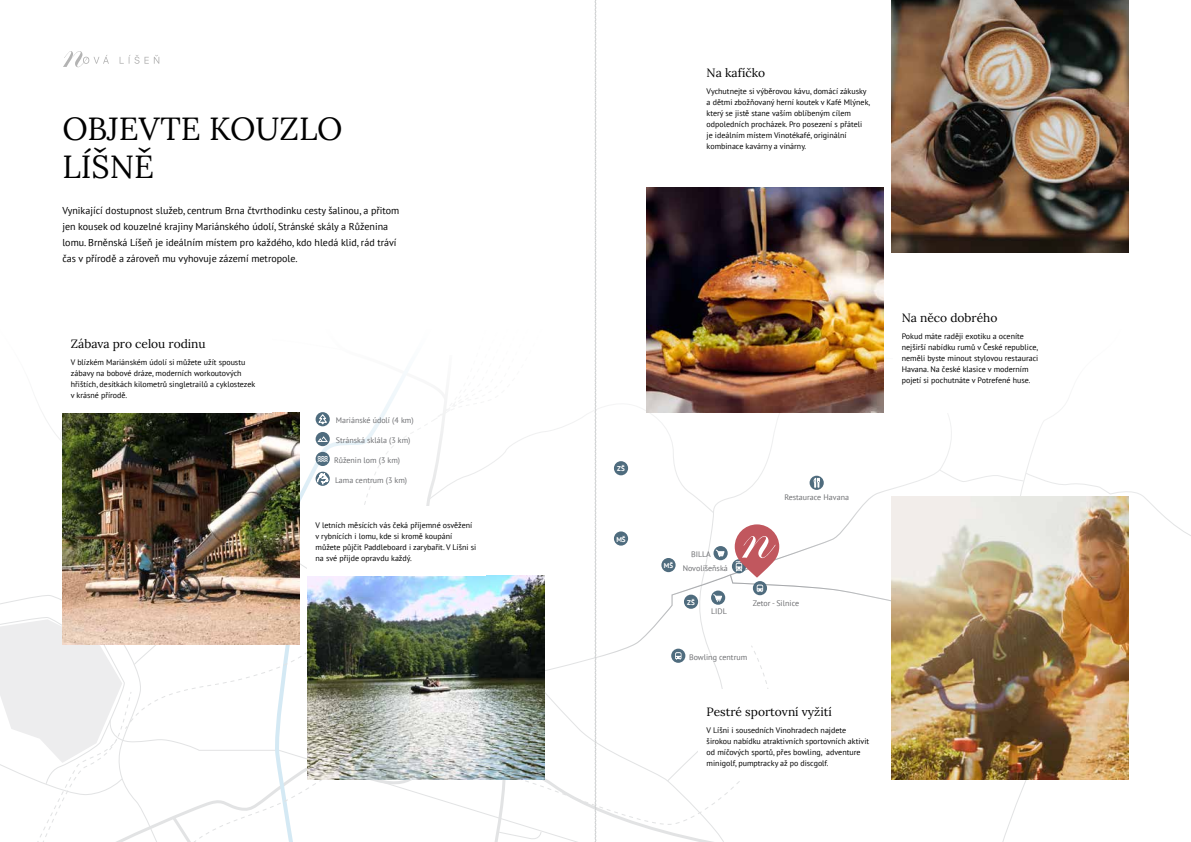
<style>
.page{position:relative;width:1191px;height:842px;background:#fff}
.page>*{position:absolute;margin:0;border:0;box-sizing:border-box;transform-origin:0 0}
.t1{font:32px/38.4px "Lora";color:#000}
.t2{font:12px "Lora";color:#000}
.t3{font:10px/16px "PT Sans";color:#000}
.t4{font:8px/11px "PT Sans";color:#000}
.t5{font:8px "PT Sans";color:#6d6e71}
.t6{font:700 7px "PT Sans";color:#fff}
</style>
<div class="page">
<img style="left:0;top:0;width:1191px;height:842px">
<h1 class="t1" style="left:62px;top:107px;width:281px">OBJEVTE KOUZLO<br>LÍŠNĚ</h1>
<p class="t3" style="left:62px;top:203px;width:338px">Vynikající dostupnost služeb, centrum Brna čtvrthodinku cesty šalinou, a přitom jen kousek od kouzelné krajiny Mariánského údolí, Stránské skály a Růženina lomu. Brněnská Líšeň je ideálním místem pro každého, kdo hledá klid, rád tráví čas v přírodě a zároveň mu vyhovuje zázemí metropole.</p>
<h2 class="t2" style="left:71px;top:335px;width:136px">Zábava pro celou rodinu</h2>
<p class="t4" style="left:71px;top:356px;width:186px">V blízkém Mariánském údolí si můžete užít spoustu zábavy na bobové dráze, moderních workoutových hřištích, desítkách kilometrů singletrailů a cyklostezek v krásné přírodě.</p>
<p class="t5" style="left:336px;top:415px;width:79px">Mariánské údolí (4 km)</p>
<p class="t5" style="left:336px;top:435px;width:76px">Stránská sklála (3 km)</p>
<p class="t5" style="left:335px;top:475px;width:74px">Lama centrum (3 km)</p>
<p class="t5" style="left:334px;top:455px;width:68px">Růženin lom (3 km)</p>
<p class="t4" style="left:315px;top:520px;width:162px">V letních měsících vás čeká příjemné osvěžení v rybnících i lomu, kde si kromě koupání můžete půjčit Paddleboard i zarybařit. V Líšni si na své přijde opravdu každý.</p>
<h2 class="t2" style="left:706px;top:64px;width:60px">Na kafíčko</h2>
<p class="t4" style="left:706px;top:85px;width:165px">Vychutnejte si výběrovou kávu, domácí zákusky a dětmi zbožňovaný herní koutek v Kafé Mlýnek, který se jistě stane vaším oblíbeným cílem odpoledních procházek. Pro posezení s přáteli je ideálním místem Vinotékafé, originální kombinace kavárny a vinárny.</p>
<p class="t6" style="left:617px;top:464px;width:9px">ZŠ</p>
<p class="t6" style="left:616px;top:535px;width:11px">MŠ</p>
<h2 class="t2" style="left:901px;top:309px;width:97px">Na něco dobrého</h2>
<p class="t4" style="left:901px;top:330px;width:138px">Pokud máte raději exotiku a oceníte nejširší nabídku rumů v České republice, neměli byste minout stylovou restauraci Havana. Na české klasice v moderním pojetí si pochutnáte v Potrefené huse.</p>
<p class="t5" style="left:784px;top:492px;width:66px">Restaurace Havana</p>
<p class="t6" style="left:664px;top:561px;width:11px">MŠ</p>
<p class="t5" style="left:691px;top:548px;width:21px">BILLA</p>
<p class="t5" style="left:682px;top:563px;width:47px">Novolíšeňská</p>
<p class="t6" style="left:687px;top:598px;width:9px">ZŠ</p>
<p class="t5" style="left:711px;top:606px;width:17px">LIDL</p>
<p class="t5" style="left:753px;top:598px;width:48px">Zetor - Silnice</p>
<p class="t5" style="left:689px;top:652px;width:60px">Bowling centrum</p>
<h2 class="t2" style="left:706px;top:703px;width:127px">Pestré sportovní vyžití</h2>
<p class="t4" style="left:706px;top:724px;width:164px">V Líšni i sousedních Vinohradech najdete širokou nabídku atraktivních sportovních aktivit od míčových sportů, přes bowling, adventure minigolf, pumptracky až po discgolf.</p>
</div>
